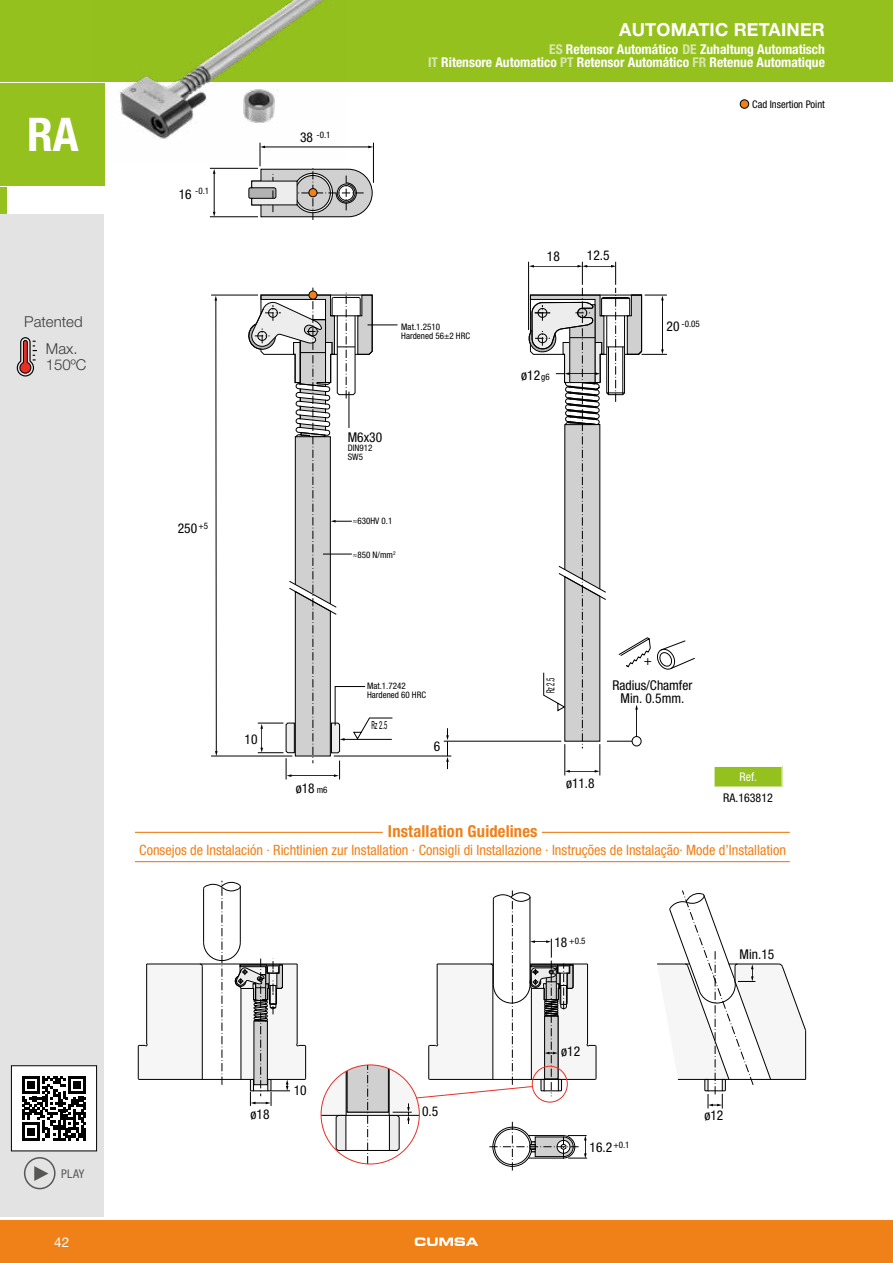
<style>
.page{position:relative;width:893px;height:1263px;background:#fff}
.page>*{position:absolute;margin:0;border:0;box-sizing:border-box;transform-origin:0 0}
._01_Nom_peça{font:700 condensed 46.5px "Helvetica Neue LT Std";color:#fff}
.t1{font:700 18px "Helvetica Neue LT Std";letter-spacing:.01em;color:#fff}
.t2{font:700 condensed 16.5px "Helvetica Neue LT Std";letter-spacing:.01em;color:#f08018}
.t3{font:300 15px "Helvetica Neue LT Std";color:#3c3c3b}
.t4{font:condensed 14.25px "Helvetica Neue LT Std";color:#f08018}
.t5{font:700 condensed 13.5px/13.5px "Helvetica Neue LT Std";color:#fff;text-align:right}
.t6{font:condensed 13.5px/13.5px "Helvetica Neue LT Std";color:#000;text-align:center}
.t7{font:13.5px "Helvetica Neue LT Std";color:#fff}
.t8{font:condensed 12px "Helvetica Neue LT Std";color:#000}
.t9{font:condensed 12px "Helvetica Neue LT Std";color:#fff}
.categoria{font:condensed 12px "Helvetica Neue LT Std";color:#575756}
.t10{font:condensed 11.25px "Helvetica Neue LT Std";color:#000;scale:.6 1}
.t11{font:condensed 10.5px "Helvetica Neue LT Std";color:#000}
.t12{font:condensed 9px/9px "Helvetica Neue LT Std";color:#000}
.s1{font-size:13.5px}
.s2{color:#d9e6b1}
.s3{font-size:9px}
</style>
<div class="page">
<div style="left:0;top:1220px;width:893px;height:43px;background:#f08018"></div>
<svg style="left:415px;top:1237px;width:63px;height:9px"></svg>
<div style="left:0;top:0;width:893px;height:82px;background:#95c11f"></div>
<div style="left:0;top:214px;width:104px;height:1002px;background:#e3e3e3"></div>
<div style="left:740px;top:100px;width:9px;height:8px;background:#f08018;border-radius:50%"></div>
<div style="left:740px;top:100px;width:9px;height:8px;border:1px solid #000;border-radius:50%"></div>
<hr style="left:211px;top:756px;width:81px;height:1px;background:#000">
<hr style="left:334px;top:756px;width:117px;height:1px;background:#000">
<hr style="left:444px;top:741px;width:117px;height:1px;background:#000">
<hr style="left:211px;top:295px;width:47px;height:1px;background:#000">
<hr style="left:373px;top:143px;width:1px;height:40px;background:#000">
<hr style="left:210px;top:168px;width:48px;height:1px;background:#000">
<hr style="left:210px;top:216px;width:48px;height:1px;background:#000">
<svg style="left:215px;top:296px;width:3px;height:460px"></svg>
<hr style="left:214px;top:173px;width:1px;height:40px;background:#000">
<hr style="left:565px;top:744px;width:1px;height:31px;background:#000">
<hr style="left:600px;top:744px;width:1px;height:31px;background:#000">
<svg style="left:565px;top:770px;width:35px;height:2px"></svg>
<svg style="left:446px;top:728px;width:3px;height:41px"></svg>
<svg style="left:248px;top:143px;width:125px;height:77px"></svg>
<svg style="left:244px;top:288px;width:153px;height:491px"></svg>
<svg style="left:524px;top:262px;width:171px;height:486px"></svg>
<div style="left:714px;top:766px;width:68px;height:21px;background:#95c11f"></div>
<hr style="left:714px;top:766px;width:68px;height:1px;background:#fff">
<svg style="left:714px;top:767px;width:1px;height:20px"></svg>
<svg style="left:782px;top:767px;width:1px;height:20px"></svg>
<hr style="left:135px;top:861px;width:655px;height:1px;background:#f08018">
<hr style="left:135px;top:832px;width:248px;height:1px;background:#f08018">
<hr style="left:542px;top:832px;width:248px;height:1px;background:#f08018">
<img style="left:118px;top:0;width:228px;height:161px">
<svg style="left:138px;top:881px;width:168px;height:225px"></svg>
<svg style="left:657px;top:890px;width:149px;height:218px"></svg>
<svg style="left:321px;top:890px;width:276px;height:281px"></svg>
<div style="left:1px;top:83px;width:104px;height:103px;background:#95c11f"></div>
<div style="left:24px;top:1157px;width:32px;height:32px;border:2px solid #575756;border-radius:50%"></div>
<svg style="left:34px;top:1166px;width:14px;height:15px"></svg>
<div style="left:11px;top:1066px;width:86px;height:85px;background:#fff"></div>
<svg style="left:22px;top:1076px;width:64px;height:64px"></svg>
<div style="left:11px;top:1065px;width:86px;height:86px;border:1px solid #000"></div>
<svg style="left:17px;top:337px;width:20px;height:39px"></svg>
<div style="left:0;top:83px;width:7px;height:103px;background:#95c11f"></div>
<div style="left:0;top:188px;width:6px;height:26px;background:#95c11f"></div>
<p class="_01_Nom_peça" style="left:27px;top:107px;width:53px">RA</p>
<p class="t3" style="left:24px;top:312px;width:60px">Patented</p>
<p class="t3" style="left:46px;top:339px;width:33px">Max.</p>
<p class="t3" style="left:46px;top:356px;width:42px">150ºC</p>
<p class="categoria" style="left:61px;top:1166px;width:25px">PLAY</p>
<p class="t7" style="left:54px;top:1234px;width:17px">42</p>
<p class="t12" style="left:179px;top:187px;width:32px"><span class="s1">16</span> -0.1</p>
<p class="t6" style="left:178px;top:522px;width:32px">250<sup>+5</sup></p>
<p class="t12" style="left:300px;top:130px;width:32px"><span class="s1">38</span> -0.1</p>
<p class="t1" style="left:619px;top:18px;width:207px">AUTOMATIC RETAINER</p>
<p class="t5" style="left:428px;top:42px;width:398px"><span class="s2">ES</span> Retensor Automático <span class="s2">DE</span> Zuhaltung Automatisch<br><span class="s2">IT</span> Ritensore Automatico <span class="s2">PT</span> Retensor Automático <span class="s2">FR</span> Retenue Automatique</p>
<p class="t11" style="left:752px;top:98px;width:74px">Cad Insertion Point</p>
<p class="t12" style="left:401px;top:322px;width:70px">Mat.1.2510<br>Hardened 56±2 HRC</p>
<p class="t6" style="left:348px;top:430px;width:36px">M6x30</p>
<p class="t12" style="left:348px;top:443px;width:26px">DIN912<br>SW5</p>
<p class="t12" style="left:353px;top:517px;width:41px">≈630HV 0.1</p>
<p class="t12" style="left:353px;top:550px;width:44px">≈850 N/mm<sup>2</sup></p>
<p class="t6" style="left:547px;top:249px;width:14px">18</p>
<p class="t6" style="left:587px;top:249px;width:24px">12.5</p>
<p class="t6" style="left:521px;top:369px;width:30px">ø12 <span class="s3">g6</span></p>
<p class="t12" style="left:666px;top:319px;width:35px"><span class="s1">20</span> -0.05</p>
<p class="t6" style="left:245px;top:733px;width:14px">10</p>
<p class="t6" style="left:296px;top:781px;width:33px">ø18 <span class="s3">m6</span></p>
<p class="t12" style="left:367px;top:681px;width:61px">Mat.1.7242<br>Hardened 60 HRC</p>
<p class="t10" style="left:371px;top:718px;width:28px">Rz 2.5</p>
<p class="t6" style="left:434px;top:740px;width:8px">6</p>
<p class="t6" style="left:644px;top:653px;width:10px">+</p>
<p class="t10" style="left:544px;top:693px;width:28px;rotate:-90deg">Rz 2.5</p>
<p class="t6" style="left:612px;top:678px;width:81px">Radius/Chamfer<br>Min. 0.5mm.</p>
<p class="t6" style="left:566px;top:776px;width:30px">ø11.8</p>
<p class="t9" style="left:739px;top:770px;width:19px">Ref.</p>
<p class="t8" style="left:723px;top:790px;width:51px">RA.163812</p>
<p class="t2" style="left:388px;top:821px;width:151px">Installation Guidelines</p>
<p class="t4" style="left:139px;top:842px;width:648px">Consejos de Instalación · Richtlinien zur Installation · Consigli di Installazione · Instruções de Instalação· Mode d’Installation</p>
<p class="t6" style="left:251px;top:1108px;width:20px">ø18</p>
<p class="t6" style="left:294px;top:1083px;width:14px">10</p>
<p class="t12" style="left:554px;top:936px;width:33px"><span class="s1">18</span> +0.5</p>
<p class="t6" style="left:740px;top:947px;width:36px">Min.15</p>
<p class="t6" style="left:561px;top:1044px;width:20px">ø12</p>
<p class="t6" style="left:422px;top:1104px;width:18px">0.5</p>
<p class="t6" style="left:704px;top:1108px;width:20px">ø12</p>
<p class="t6" style="left:590px;top:1140px;width:42px">16.2<sup>+0.1</sup></p>
</div>
